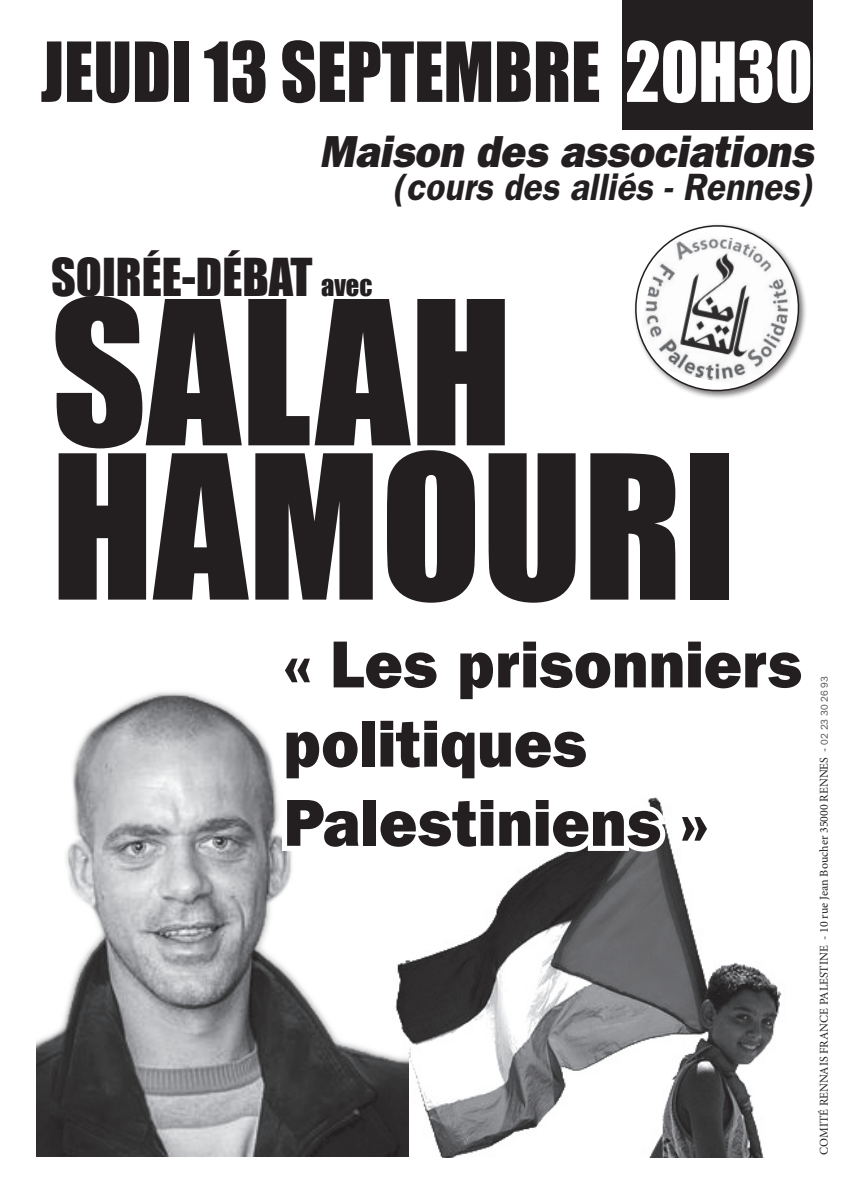
<style>
.page{position:relative;width:842px;height:1191px;background:#fff}
.page>*{position:absolute;margin:0;border:0;box-sizing:border-box;transform-origin:0 0}
.t1{font:185.1px "Impact";color:#231f20}
.t2{font:76.4px "Impact";color:#231f20;scale:.92 1}
.t3{font:800 66px "Franklin Gothic IT Cby BT";color:#231f20;scale:.95 1}
.t4{font:48px "Impact";color:#231f20}
.t5{font:italic 800 45px "Franklin Gothic";color:#231f20;scale:.92 1}
.t6{font:italic 600 38.2px "Franklin Gothic";color:#231f20;scale:.92 1}
.t7{font:12px "Minion Pro";color:#231f20}
.s1{color:#fff}
.s2{font-size:26.4px}
.s3{font-family:"Franklin Gothic";font-size:10px;color:#4b4c4d}
</style>
<div class="page">
<div style="left:622px;top:0;width:190px;height:129px;background:#231f20"></div>
<img style="left:330px;top:863px;width:452px;height:295px">
<img style="left:36px;top:692px;width:372px;height:464px">
<svg style="left:634px;top:224px;width:172px;height:174px"></svg>
<svg style="left:273px;top:692px;width:402px;height:171px"></svg>
<p class="t2" style="left:41px;top:25px;width:841px">JEUDI 13 SEPTEMBRE <span class="s1">20H30</span></p>
<p class="t5" style="left:319px;top:125px;width:538px">Maison des associations</p>
<p class="t6" style="left:393px;top:164px;width:458px">(cours des alliés - Rennes)</p>
<p class="t4" style="left:51px;top:248px;width:323px">SOIRÉE-DÉBAT <span class="s2">avec</span></p>
<p class="t1" style="left:51px;top:258px;width:463px">SALAH</p>
<p class="t1" style="left:51px;top:413px;width:686px">HAMOURI</p>
<p class="t3" style="left:283px;top:622px;width:548px">« Les prisonniers</p>
<p class="t3" style="left:283px;top:701px;width:321px">politiques</p>
<p class="t3" style="left:283px;top:780px;width:449px">Palestiniens »</p>
<p class="t7" style="left:816px;top:1155px;width:480px;rotate:-90deg">COMITÉ RENNAIS FRANCE PALESTINE - 10 rue Jean Boucher 35000 RENNES - <span class="s3">02 23 30 26 93</span></p>
</div>
